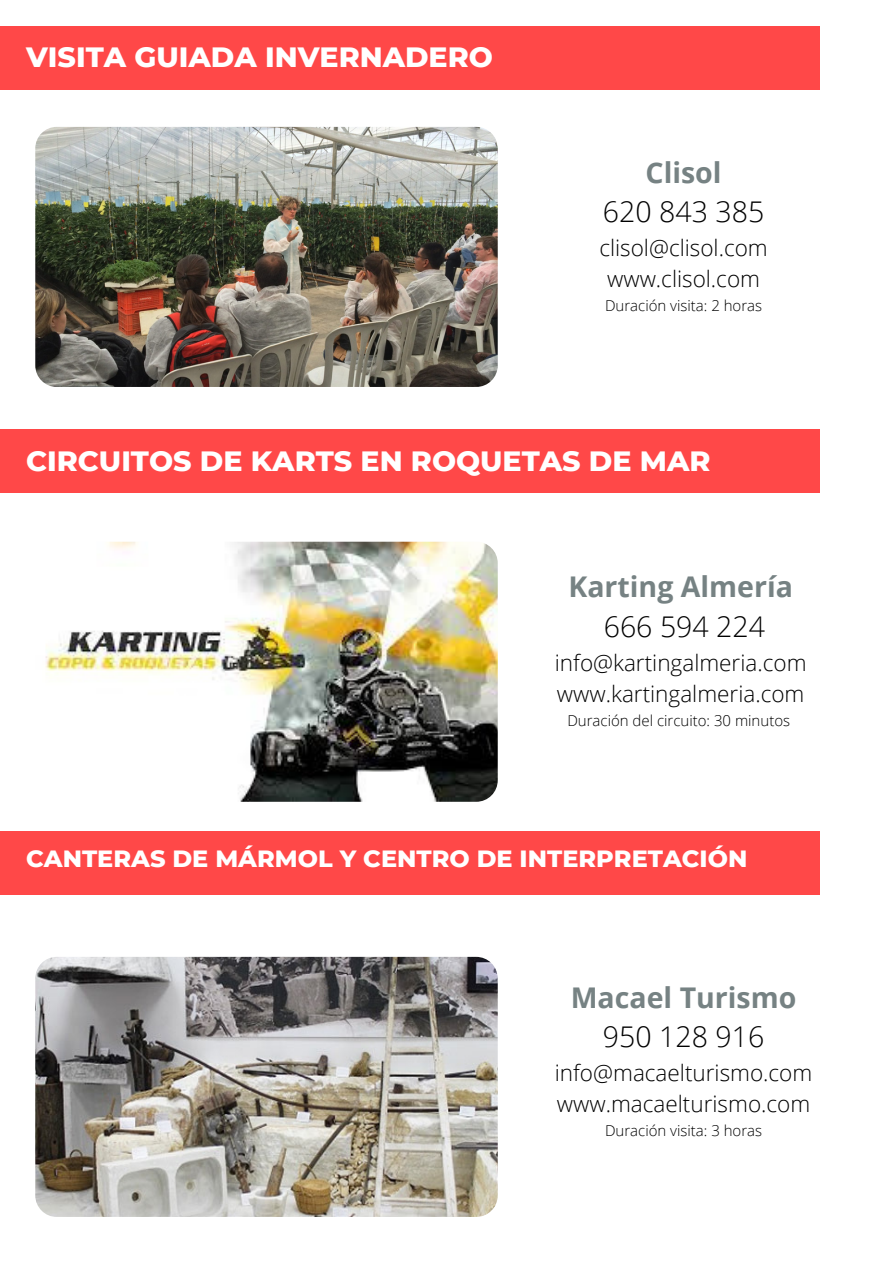
<style>
.page{position:relative;width:893px;height:1264px;background:#fff}
.page>*{position:absolute;margin:0;border:0;box-sizing:border-box;transform-origin:0 0}
.t1{font:800 28.5px "Montserrat";color:#fff}
.t2{font:700 28.5px "Open Sans";color:#768283}
.t3{font:300 28.5px "Open Sans";color:#000}
.t4{font:800 24px "Montserrat";color:#fff}
.t5{font:300 22.5px "Open Sans";color:#000}
.t6{font:300 15px "Open Sans";color:#000}
</style>
<div class="page">
<div style="left:0;top:26px;width:819px;height:63px;background:#ff4848"></div>
<div style="left:0;top:430px;width:819px;height:63px;background:#ff4848"></div>
<div style="left:0;top:831px;width:819px;height:63px;background:#ff4848"></div>
<img style="left:35px;top:127px;width:462px;height:260px;border-radius:22px">
<img style="left:35px;top:541px;width:462px;height:260px;border-radius:22px">
<img style="left:35px;top:956px;width:462px;height:260px;border-radius:22px">
<p class="t1" style="left:26px;top:39px;width:468px">VISITA GUIADA INVERNADERO</p>
<p class="t2" style="left:645px;top:152px;width:78px">Clisol</p>
<p class="t3" style="left:603px;top:191px;width:163px">620 843 385</p>
<p class="t5" style="left:599px;top:232px;width:170px">clisol@clisol.com</p>
<p class="t5" style="left:607px;top:263px;width:154px">www.clisol.com</p>
<p class="t6" style="left:605px;top:295px;width:159px">Duración visita: 2 horas</p>
<p class="t1" style="left:26px;top:443px;width:686px">CIRCUITOS DE KARTS EN ROQUETAS DE MAR</p>
<p class="t2" style="left:568px;top:567px;width:226px">Karting Almería</p>
<p class="t3" style="left:603px;top:606px;width:163px">666 594 224</p>
<p class="t5" style="left:555px;top:646px;width:253px">info@kartingalmeria.com</p>
<p class="t5" style="left:557px;top:678px;width:249px">www.kartingalmeria.com</p>
<p class="t6" style="left:567px;top:709px;width:224px">Duración del circuito: 30 minutos</p>
<p class="t4" style="left:26px;top:843px;width:722px">CANTERAS DE MÁRMOL Y CENTRO DE INTERPRETACIÓN</p>
<p class="t2" style="left:570px;top:977px;width:227px">Macael Turismo</p>
<p class="t3" style="left:603px;top:1016px;width:163px">950 128 916</p>
<p class="t5" style="left:555px;top:1056px;width:259px">info@macaelturismo.com</p>
<p class="t5" style="left:557px;top:1088px;width:255px">www.macaelturismo.com</p>
<p class="t6" style="left:605px;top:1119px;width:159px">Duración visita: 3 horas</p>
</div>
